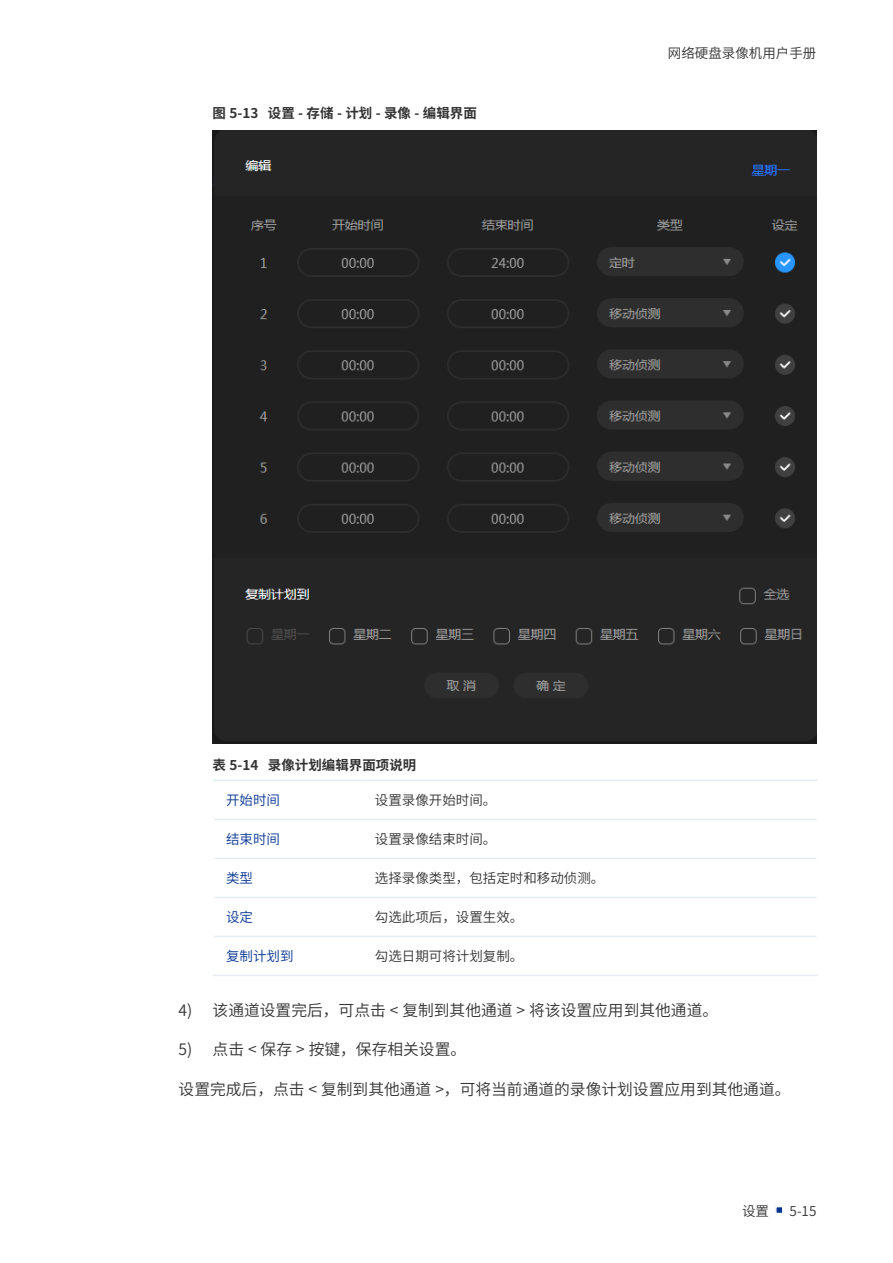
<style>
.page{position:relative;width:893px;height:1263px;background:#fff}
.page>*{position:absolute;margin:0;border:0;box-sizing:border-box;transform-origin:0 0}
.UG模块化正文{font:15.75px "Source Han Sans CN";color:#333}
.界面项说明文字{font:13.5px "Source Han Sans CN";color:#333}
.t1{font:700 13.5px "Source Han Sans CN";color:#333}
.界面项目栏{font:13.5px "Source Han Sans CN";color:#063591}
</style>
<div class="page">
<div style="left:776px;top:1206px;width:7px;height:7px;background:#063591"></div>
<div style="left:775px;top:1206px;width:8px;height:8px;border:2px solid #fff"></div>
<img style="left:213px;top:130px;width:603px;height:613px">
<hr style="left:214px;top:858px;width:148px;height:1px;background:#e4edf2">
<hr style="left:362px;top:858px;width:454px;height:1px;background:#e4edf2">
<hr style="left:214px;top:897px;width:148px;height:1px;background:#e4edf2">
<hr style="left:362px;top:897px;width:454px;height:1px;background:#e4edf2">
<hr style="left:214px;top:936px;width:148px;height:1px;background:#e4edf2">
<hr style="left:362px;top:936px;width:454px;height:1px;background:#e4edf2">
<hr style="left:213px;top:975px;width:149px;height:1px;background:#e4edf2">
<hr style="left:362px;top:975px;width:456px;height:1px;background:#e4edf2">
<hr style="left:213px;top:780px;width:149px;height:1px;background:#e4edf2">
<hr style="left:214px;top:819px;width:148px;height:1px;background:#e4edf2">
<hr style="left:362px;top:780px;width:456px;height:1px;background:#e4edf2">
<hr style="left:362px;top:819px;width:454px;height:1px;background:#e4edf2">
<p class="t1" style="left:213px;top:106px;width:266px">图 5-13 设置 - 存储 - 计划 - 录像 - 编辑界面</p>
<p class="界面项说明文字" style="left:668px;top:45px;width:150px">网络硬盘录像机用户手册</p>
<p class="t1" style="left:213px;top:757px;width:205px">表 5-14 录像计划编辑界面项说明</p>
<p class="界面项目栏" style="left:226px;top:792px;width:55px">开始时间</p>
<p class="界面项说明文字" style="left:375px;top:792px;width:123px">设置录像开始时间。</p>
<p class="界面项目栏" style="left:226px;top:831px;width:55px">结束时间</p>
<p class="界面项说明文字" style="left:375px;top:831px;width:123px">设置录像结束时间。</p>
<p class="界面项目栏" style="left:226px;top:870px;width:28px">类型</p>
<p class="界面项说明文字" style="left:375px;top:870px;width:231px">选择录像类型，包括定时和移动侦测。</p>
<p class="界面项目栏" style="left:226px;top:909px;width:28px">设定</p>
<p class="界面项说明文字" style="left:375px;top:909px;width:150px">勾选此项后，设置生效。</p>
<p class="界面项目栏" style="left:226px;top:948px;width:69px">复制计划到</p>
<p class="界面项说明文字" style="left:375px;top:948px;width:150px">勾选日期可将计划复制。</p>
<p class="UG模块化正文" style="left:179px;top:1001px;width:541px">4) 该通道设置完后，可点击 &lt; 复制到其他通道 &gt; 将该设置应用到其他通道。</p>
<p class="UG模块化正文" style="left:179px;top:1041px;width:289px">5) 点击 &lt; 保存 &gt; 按键，保存相关设置。</p>
<p class="UG模块化正文" style="left:179px;top:1080px;width:613px">设置完成后，点击 &lt; 复制到其他通道 &gt;，可将当前通道的录像计划设置应用到其他通道。</p>
<p class="界面项说明文字" style="left:742px;top:1203px;width:29px">设置</p>
<p class="界面项说明文字" style="left:790px;top:1203px;width:28px">5-15</p>
</div>
